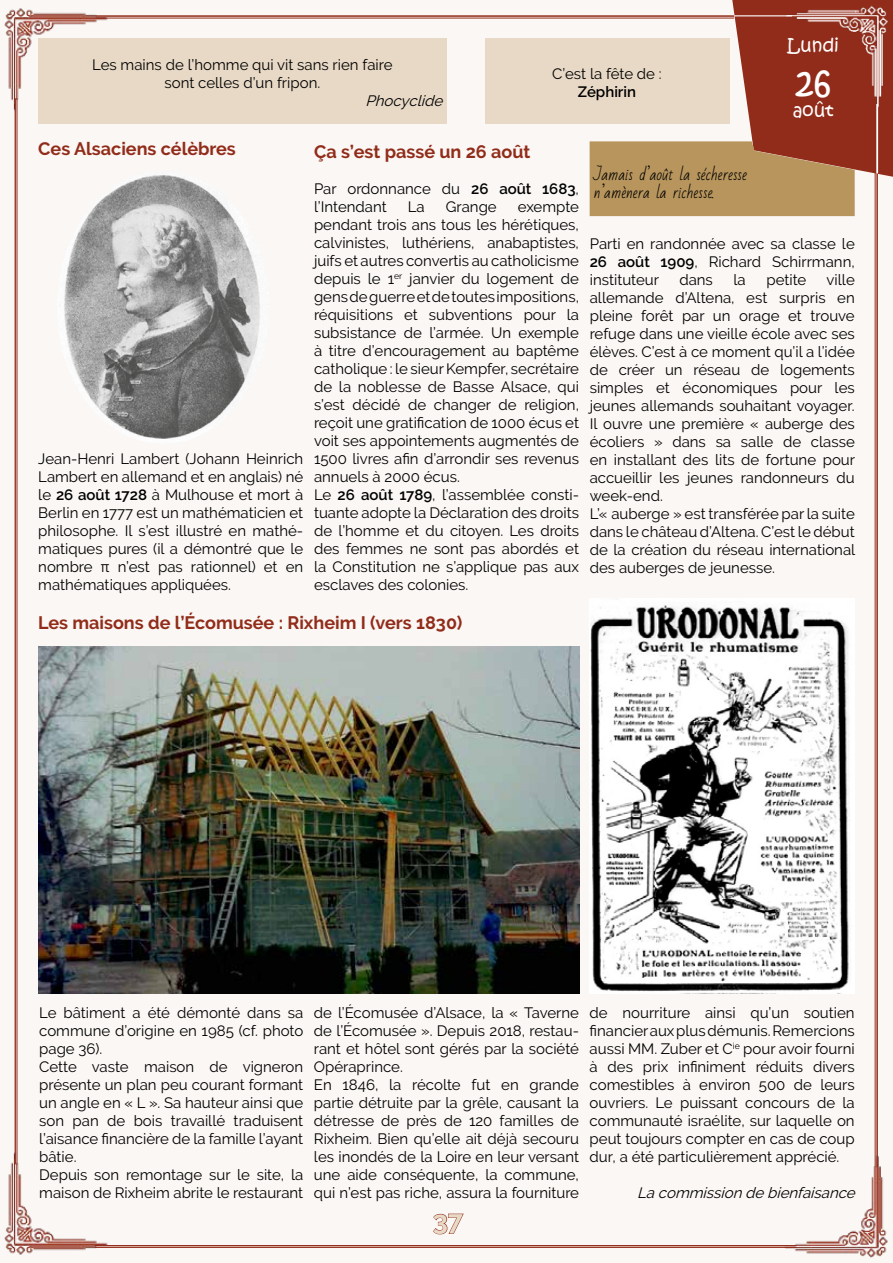
<style>
.page{position:relative;width:893px;height:1263px;background:#faf7f4}
.page>*{position:absolute;margin:0;border:0;box-sizing:border-box;transform-origin:0 0}
.t1{font:36px "Kristen ITC";color:#fff}
.t2{font:700 27px "Raleway";color:#e8d9c6}
.t3{font:700 18px "Raleway";color:#922c1a}
.t4{font:18px "Kristen ITC";color:#fff}
.t5{font:15px/18px "Raleway";color:#000}
.t6{font:15px/18px "Bad Script";color:#000}
.t7{font:italic 15px "Raleway";color:#000}
.t8{font:600 15px "Raleway";color:#000}
.s1{font-weight:600}
</style>
<div class="page">
<svg style="left:433px;top:1213px;width:31px;height:21px"></svg>
<hr style="left:875px;top:173px;width:1px;height:994px;background:#922c1a">
<hr style="left:876px;top:173px;width:2px;height:994px;background:#922c1a">
<hr style="left:15px;top:98px;width:1px;height:1066px;background:#922c1a">
<hr style="left:17px;top:98px;width:1px;height:1066px;background:#922c1a">
<img style="left:4px;top:8px;width:108px;height:109px">
<hr style="left:95px;top:18px;width:639px;height:1px;background:#922c1a">
<hr style="left:95px;top:15px;width:639px;height:2px;background:#922c1a">
<img style="left:785px;top:1150px;width:103px;height:108px">
<img style="left:4px;top:1147px;width:104px;height:108px">
<hr style="left:95px;top:1245px;width:701px;height:1px;background:#922c1a">
<hr style="left:95px;top:1246px;width:701px;height:2px;background:#922c1a">
<div style="left:485px;top:38px;width:244px;height:86px;background:#e8d9c6"></div>
<div style="left:38px;top:38px;width:408px;height:86px;background:#e8d9c6"></div>
<svg style="left:590px;top:0;width:303px;height:216px"></svg>
<img style="left:64px;top:175px;width:196px;height:265px">
<img style="left:38px;top:646px;width:541px;height:348px">
<img style="left:590px;top:598px;width:265px;height:396px">
<p class="t5" style="left:92px;top:56px;width:302px;text-align:center">Les mains de l’homme qui vit sans rien faire sont celles d’un fripon.</p>
<p class="t7" style="left:365px;top:92px;width:83px">Phocyclide</p>
<p class="t5" style="left:552px;top:65px;width:111px">C’est la fête de :</p>
<p class="t8" style="left:578px;top:83px;width:60px">Zéphirin</p>
<p class="t4" style="left:787px;top:34px;width:54px">Lundi</p>
<h1 class="t1" style="left:795px;top:59px;width:37px">26</h1>
<p class="t4" style="left:793px;top:99px;width:43px">août</p>
<p class="t3" style="left:38px;top:138px;width:199px">Ces Alsaciens célèbres</p>
<p class="t3" style="left:314px;top:142px;width:218px">Ça s’est passé un 26 août</p>
<p class="t5" style="left:314px;top:180px;width:266px">Par ordonnance du <span class="s1">26 août 1683</span>, l’Intendant</p>
<p class="t5" style="left:408px;top:198px;width:18px">La</p>
<p class="t5" style="left:446px;top:198px;width:52px">Grange</p>
<p class="t5" style="left:314px;top:198px;width:266px;text-indent:204px">exempte pendant trois ans tous les hérétiques, calvinistes, luthériens, anabaptistes, juifs et autres convertis au catholicisme depuis le 1<sup>er</sup> janvier du logement de gens de guerre et de toutes impositions, réquisitions et subventions pour la subsistance de l’armée. Un exemple à titre d’encouragement au baptême catholique : le sieur Kempfer, secrétaire de la noblesse de Basse Alsace, qui s’est décidé de changer de religion, reçoit une gratification de 1000 écus et voit ses appointements augmentés de 1500 livres afin d’arrondir ses revenus annuels à 2000 écus.<br>Le <span class="s1">26 août 1789</span>, l’assemblée consti&shy;tuante adopte la Déclaration des droits de l’homme et du citoyen. Les droits des femmes ne sont pas abordés et la Constitution ne s’applique pas aux esclaves des colonies.</p>
<p class="t3" style="left:38px;top:613px;width:426px">Les maisons de l’Écomusée : Rixheim I (vers 1830)</p>
<p class="t5" style="left:38px;top:450px;width:267px;text-align:justify">Jean-Henri Lambert (Johann Heinrich Lambert en allemand et en anglais) né le <span class="s1">26 août 1728</span> à Mulhouse et mort à Berlin en 1777 est un mathématicien et philosophe. Il s’est illustré en mathé&shy;matiques pures (il a démontré que le nombre π n’est pas rationnel) et en mathématiques appliquées.</p>
<p class="t6" style="left:594px;top:165px;width:155px">Jamais d’août la sécheresse n’amènera la richesse.</p>
<p class="t5" style="left:590px;top:235px;width:267px;text-align:justify">Parti en randonnée avec sa classe le <span class="s1">26 août 1909</span>, Richard Schirrmann, instituteur</p>
<p class="t5" style="left:590px;top:271px;width:267px;text-indent:237px">ville allemande d’Altena, est surpris en pleine forêt par un orage et trouve refuge dans une vieille école avec ses élèves. C’est à ce moment qu’il a l’idée de créer un réseau de logements simples et économiques pour les jeunes allemands souhaitant voyager.<br>Il ouvre une première « auberge des écoliers » dans sa salle de classe en installant des lits de fortune pour accueillir les jeunes randonneurs du week-end.<br>L’« auberge » est transférée par la suite dans le château d’Altena. C’est le début de la création du réseau international des auberges de jeunesse.</p>
<p class="t5" style="left:679px;top:271px;width:35px">dans</p>
<p class="t5" style="left:733px;top:271px;width:14px">la</p>
<p class="t5" style="left:766px;top:271px;width:41px">petite</p>
<p class="t5" style="left:39px;top:1004px;width:266px">Le bâtiment a été démonté dans sa commune d’origine en 1985 (cf. photo page 36).<br>Cette vaste maison de vigneron présente un plan peu courant formant un angle en « L ». Sa hauteur ainsi que son pan de bois travaillé traduisent l’aisance financière de la famille l’ayant bâtie.<br>Depuis son remontage sur le site, la maison de Rixheim abrite le restaurant</p>
<p class="t5" style="left:314px;top:1004px;width:267px">de l’Écomusée d’Alsace, la « Taverne de l’Écomusée ». Depuis 2018, restau&shy;rant et hôtel sont gérés par la société Opéraprince.<br>En 1846, la récolte fut en grande partie détruite par la grêle, causant la détresse de près de 120 familles de Rixheim. Bien qu’elle ait déjà secouru les inondés de la Loire en leur versant une aide conséquente, la commune, qui n’est pas riche, assura la fourniture</p>
<h2 class="t2" style="left:433px;top:1205px;width:31px">37</h2>
<p class="t5" style="left:590px;top:1004px;width:267px;text-align:justify">de nourriture ainsi qu’un soutien financier aux plus démunis. Remercions aussi MM. Zuber et C<sup>ie</sup> pour avoir fourni à des prix infiniment réduits divers comestibles à environ 500 de leurs ouvriers. Le puissant concours de la communauté israélite, sur laquelle on peut toujours compter en cas de coup dur, a été particulièrement apprécié.</p>
<p class="t7" style="left:637px;top:1184px;width:224px">Lacommission de bienfaisance</p>
</div>
